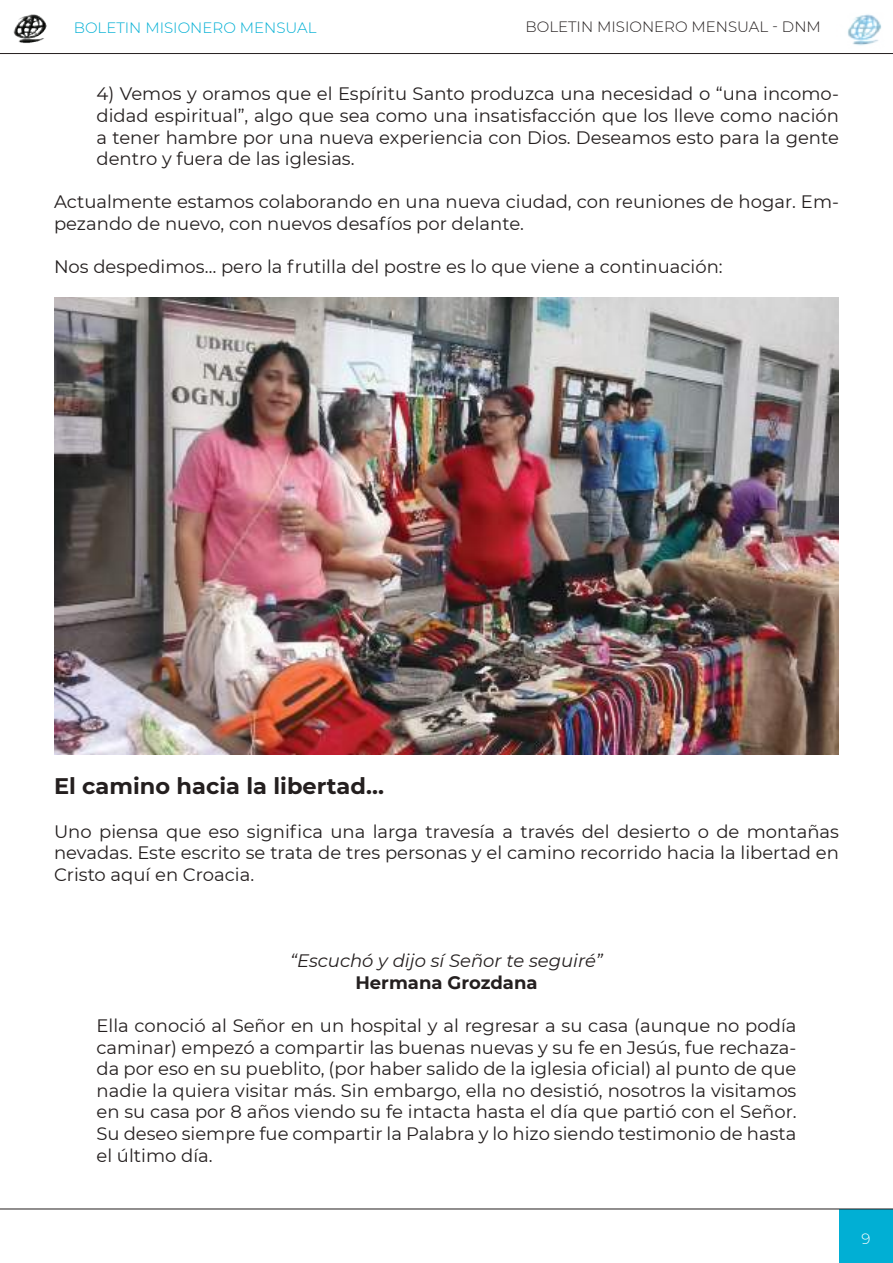
<style>
.page{position:relative;width:893px;height:1263px;background:#fff}
.page>*{position:absolute;margin:0;border:0;box-sizing:border-box;transform-origin:0 0}
.t1{font:700 22.5px "Montserrat";color:#241f1f}
.t2{font:18px/21.6px "Montserrat";color:#241f1f;text-align:justify}
.t3{font:italic 18px "Montserrat";color:#241f1f}
.t4{font:700 18px "Montserrat";color:#241f1f}
.t5{font:300 15px "Montserrat";color:#241f1f}
.t6{font:300 15px "Montserrat";color:#01afd4}
.t7{font:300 15px "Montserrat";color:#fff}
</style>
<div class="page">
<div style="left:839px;top:1209px;width:54px;height:54px;background:#01afd4"></div>
<hr style="left:0;top:1208px;width:893px;height:1px;background:#241f1f">
<hr style="left:0;top:53px;width:893px;height:1px;background:#241f1f">
<img style="left:13px;top:14px;width:34px;height:29px">
<img style="left:847px;top:14px;width:35px;height:32px">
<img style="left:54px;top:297px;width:785px;height:457px">
<p class="t6" style="left:74px;top:18px;width:244px">BOLETIN MISIONERO MENSUAL</p>
<p class="t5" style="left:525px;top:16px;width:297px">BOLETIN MISIONERO MENSUAL - DNM</p>
<p class="t2" style="left:97px;top:83px;width:744px">4) Vemos y oramos que el Espíritu Santo produzca una necesidad o “una incomo&shy;didad espiritual”, algo que sea como una insatisfacción que los lleve como nación a tener hambre por una nueva experiencia con Dios. Deseamos esto para la gente dentro y fuera de las iglesias.</p>
<p class="t2" style="left:54px;top:191px;width:786px">Actualmente estamos colaborando en una nueva ciudad, con reuniones de hogar. Em&shy;pezando de nuevo, con nuevos desafíos por delante.</p>
<p class="t2" style="left:54px;top:255px;width:670px">Nos despedimos… pero la frutilla del postre es lo que viene a continuación:</p>
<p class="t1" style="left:54px;top:770px;width:332px">El camino hacia la libertad…</p>
<p class="t2" style="left:54px;top:820px;width:786px">Uno piensa que eso significa una larga travesía a través del desierto o de montañas nevadas. Este escrito se trata de tres personas y el camino recorrido hacia la libertad en Cristo aquí en Croacia.</p>
<p class="t3" style="left:290px;top:948px;width:314px">“Escuchó y dijo sí Señor te seguiré”</p>
<p class="t4" style="left:355px;top:969px;width:184px">Hermana Grozdana</p>
<p class="t2" style="left:97px;top:1014px;width:701px">Ella conoció al Señor en un hospital y al regresar a su casa (aunque no podía caminar) empezó a compartir las buenas nuevas y su fe en Jesús, fue rechaza&shy;da por eso en su pueblito, (por haber salido de la iglesia oficial) al punto de que nadie la quiera visitar más. Sin embargo, ella no desistió, nosotros la visitamos en su casa por 8 años viendo su fe intacta hasta el día que partió con el Señor.<br>Su deseo siempre fue compartir la Palabra y lo hizo siendo testimonio de hasta el último día.</p>
<p class="t7" style="left:861px;top:1228px;width:11px">9</p>
</div>
